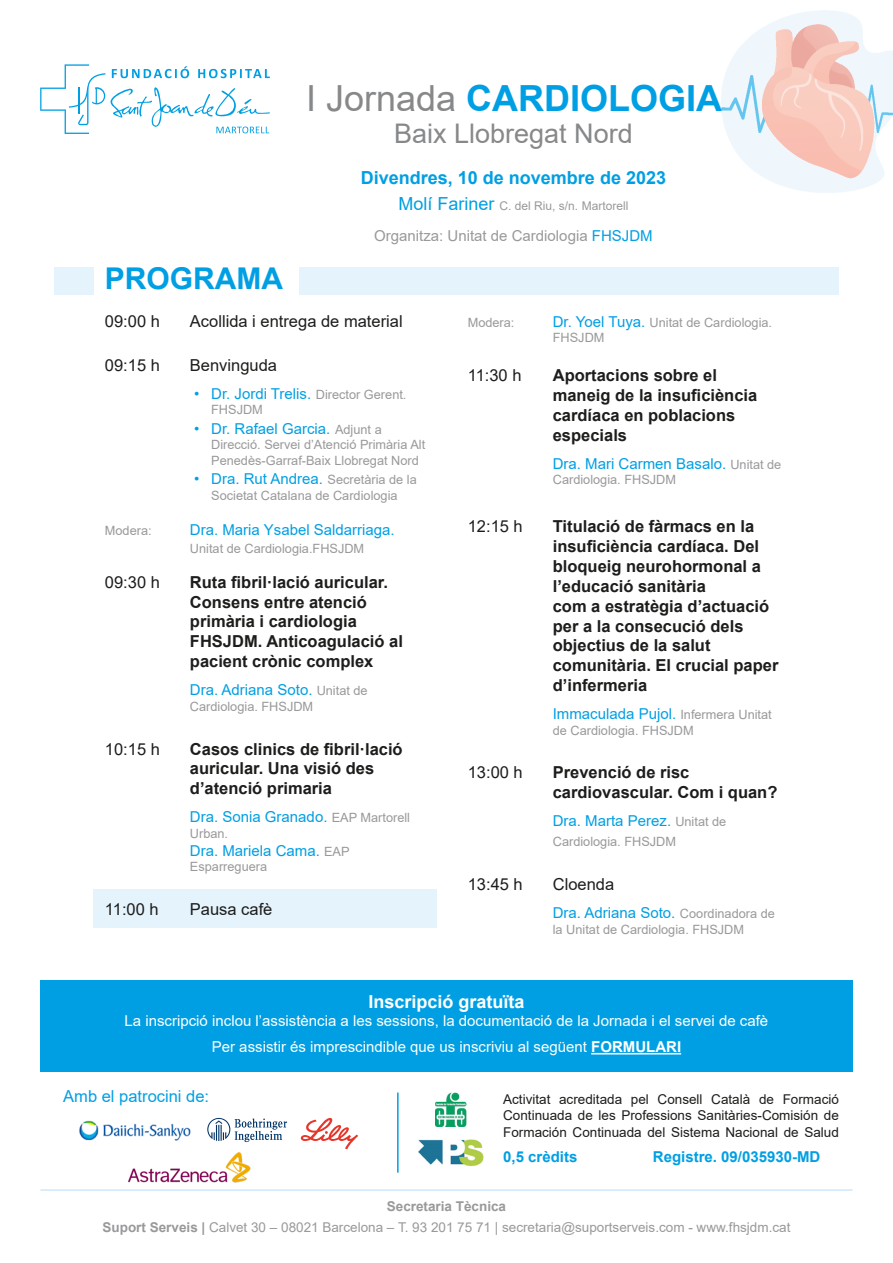
<style>
.page{position:relative;width:893px;height:1263px;background:#fff}
.page>*{position:absolute;margin:0;border:0;box-sizing:border-box;transform-origin:0 0}
.t1{font:700 36px "Arial";color:#009fe3}
.t2{font:700 30px "Arial";color:#009fe3}
.t3{font:27px "Arial";color:#86888a}
.t4{font:700 18px "Arial";color:#009fe3}
.t5{font:700 18px "Arial";color:#fff}
.t6{font:700 16.5px "Arial";color:#1d1d1b}
.t7{font:16.5px "Arial";color:#1d1d1b}
.t8{font:16.5px "Arial";color:#009fe3}
.t9{font:15px "Arial";color:#009fe3}
.t10{font:15px "Arial";color:#fff}
.t11{font:15px "Arial";color:#99989b}
.t12{font:700 15px "Arial";color:#009fe3}
.t13{font:13.5px/16.2px "Arial";color:#1d1d1b;text-align:justify}
.t14{font:13.5px "Arial";color:#99989b}
.t15{font:700 13.5px "Arial";color:#99989b}
.t16{font:12.75px/15.3px "Arial";color:#99989b}
.t17{font:12px "Arial";color:#99989b}
.s1{font-weight:400;color:#86888a}
.s2{font-size:18px;color:#009fe3}
.s3{color:#009fe3}
.s4{font-size:12.75px;color:#99989b}
.s5{font-size:15px;color:#009fe3}
.s6{font-weight:700}
</style>
<div class="page">
<img style="left:721px;top:10px;width:172px;height:183px">
<div style="left:94px;top:890px;width:343px;height:38px;background:#e5f3fd"></div>
<div style="left:40px;top:980px;width:812px;height:91px;background:#009fe3"></div>
<svg style="left:40px;top:64px;width:230px;height:70px"></svg>
<hr style="left:40px;top:1189px;width:812px;height:2px;background:#cce8fc">
<div style="left:299px;top:267px;width:540px;height:28px;background:#e5f3fd"></div>
<hr style="left:397px;top:1092px;width:2px;height:80px;background:#009fe3">
<div style="left:54px;top:267px;width:40px;height:28px;background:#e5f3fd"></div>
<hr style="left:591px;top:1053px;width:90px;height:1px;background:#fff">
<img style="left:79px;top:1120px;width:112px;height:21px">
<svg style="left:207px;top:1118px;width:80px;height:24px"></svg>
<svg style="left:301px;top:1118px;width:57px;height:31px"></svg>
<img style="left:435px;top:1092px;width:32px;height:35px">
<img style="left:419px;top:1139px;width:64px;height:27px">
<img style="left:129px;top:1152px;width:121px;height:31px">
<p class="t1" style="left:306px;top:73px;width:418px"><span class="s1">I Jornada</span> CARDIOLOGIA</p>
<p class="t3" style="left:394px;top:115px;width:240px">Baix Llobregat Nord</p>
<p class="t4" style="left:361px;top:165px;width:307px">Divendres, 10 de novembre de 2023</p>
<p class="t17" style="left:399px;top:198px;width:231px"><span class="s2">Molí Fariner</span> C. del Riu, s/n. Martorell</p>
<p class="t2" style="left:105px;top:258px;width:180px">PROGRAMA</p>
<p class="t11" style="left:374px;top:225px;width:280px">Organitza: Unitat de Cardiologia <span class="s3">FHSJDM</span></p>
<p class="t7" style="left:105px;top:309px;width:57px">09:00 h</p>
<p class="t7" style="left:190px;top:309px;width:214px">Acollida i entrega de material</p>
<p class="t7" style="left:105px;top:353px;width:57px">09:15 h</p>
<p class="t7" style="left:190px;top:353px;width:89px">Benvinguda</p>
<p class="t9" style="left:194px;top:383px;width:214px">• Dr. Jordi Trelis. <span class="s4">Director Gerent.</span></p>
<p class="t16" style="left:211px;top:402px;width:53px">FHSJDM</p>
<p class="t9" style="left:194px;top:418px;width:189px">• Dr. Rafael Garcia. <span class="s4">Adjunt a</span></p>
<p class="t16" style="left:211px;top:437px;width:215px">Direcció. Servei d’Atenció Primària Alt<br>Penedès-Garraf-Baix Llobregat Nord</p>
<p class="t9" style="left:194px;top:469px;width:224px">• Dra. Rut Andrea. <span class="s4">Secretària de la</span></p>
<p class="t16" style="left:211px;top:487px;width:188px">Societat Catalana de Cardiologia</p>
<p class="t16" style="left:105px;top:523px;width:48px">Modera:</p>
<p class="t9" style="left:190px;top:519px;width:206px">Dra. Maria Ysabel Saldarriaga.</p>
<p class="t16" style="left:190px;top:541px;width:176px">Unitat de Cardiologia.FHSJDM</p>
<p class="t7" style="left:105px;top:571px;width:57px">09:30 h</p>
<p class="t6" style="left:190px;top:570px;width:200px">Ruta fibril·lació auricular.</p>
<p class="t6" style="left:190px;top:590px;width:178px">Consens entre atenció</p>
<p class="t6" style="left:190px;top:610px;width:168px">primària i cardiologia</p>
<p class="t6" style="left:190px;top:630px;width:215px">FHSJDM. Anticoagulació al</p>
<p class="t6" style="left:190px;top:650px;width:185px">pacient crònic complex</p>
<p class="t9" style="left:190px;top:680px;width:179px">Dra. Adriana Soto. <span class="s4">Unitat de</span></p>
<p class="t16" style="left:190px;top:698px;width:125px">Cardiologia. FHSJDM</p>
<p class="t7" style="left:105px;top:737px;width:57px">10:15 h</p>
<p class="t6" style="left:190px;top:737px;width:214px">Casos clinics de fibril·lació</p>
<p class="t6" style="left:190px;top:757px;width:186px">auricular. Una visió des</p>
<p class="t6" style="left:190px;top:777px;width:144px">d’atenció primaria</p>
<p class="t9" style="left:190px;top:807px;width:222px">Dra. Sonia Granado. <span class="s4">EAP Martorell</span></p>
<p class="t16" style="left:190px;top:825px;width:40px">Urban.</p>
<p class="t9" style="left:190px;top:840px;width:161px">Dra. Mariela Cama. <span class="s4">EAP</span></p>
<p class="t16" style="left:190px;top:859px;width:79px">Esparreguera</p>
<p class="t7" style="left:105px;top:898px;width:55px">11:00 h</p>
<p class="t7" style="left:190px;top:898px;width:84px">Pausa cafè</p>
<p class="t16" style="left:468px;top:314px;width:48px">Modera:</p>
<p class="t16" style="left:553px;top:314px;width:221px"><span class="s5">Dr. Yoel Tuya.</span> Unitat de Cardiologia.</p>
<p class="t16" style="left:553px;top:330px;width:53px">FHSJDM</p>
<p class="t7" style="left:468px;top:364px;width:55px">11:30 h</p>
<p class="t6" style="left:553px;top:364px;width:166px">Aportacions sobre el</p>
<p class="t6" style="left:553px;top:384px;width:206px">maneig de la insuficiència</p>
<p class="t6" style="left:553px;top:403px;width:184px">cardíaca en poblacions</p>
<p class="t6" style="left:553px;top:423px;width:76px">especials</p>
<p class="t9" style="left:553px;top:453px;width:230px">Dra. Mari Carmen Basalo. <span class="s4">Unitat de</span></p>
<p class="t16" style="left:553px;top:472px;width:125px">Cardiologia. FHSJDM</p>
<p class="t7" style="left:468px;top:515px;width:57px">12:15 h</p>
<p class="t6" style="left:553px;top:515px;width:203px">Titulació de fàrmacs en la</p>
<p class="t6" style="left:553px;top:535px;width:208px">insuficiència cardíaca. Del</p>
<p class="t6" style="left:553px;top:555px;width:210px">bloqueig neurohormonal a</p>
<p class="t6" style="left:553px;top:574px;width:155px">l’educació sanitària</p>
<p class="t6" style="left:553px;top:594px;width:218px">com a estratègia d’actuació</p>
<p class="t6" style="left:553px;top:614px;width:192px">per a la consecució dels</p>
<p class="t6" style="left:553px;top:634px;width:159px">objectius de la salut</p>
<p class="t6" style="left:553px;top:654px;width:227px">comunitària. El crucial paper</p>
<p class="t6" style="left:553px;top:673px;width:96px">d’infermeria</p>
<p class="t9" style="left:553px;top:704px;width:220px">Immaculada Pujol. <span class="s4">Infermera Unitat</span></p>
<p class="t16" style="left:553px;top:722px;width:142px">de Cardiologia. FHSJDM</p>
<p class="t7" style="left:468px;top:761px;width:57px">13:00 h</p>
<p class="t6" style="left:553px;top:761px;width:138px">Prevenció de risc</p>
<p class="t6" style="left:553px;top:781px;width:226px">cardiovascular. Com i quan?</p>
<p class="t9" style="left:553px;top:811px;width:175px">Dra. Marta Perez. <span class="s4">Unitat de</span></p>
<p class="t16" style="left:553px;top:834px;width:125px">Cardiologia. FHSJDM</p>
<p class="t7" style="left:468px;top:873px;width:57px">13:45 h</p>
<p class="t7" style="left:553px;top:873px;width:63px">Cloenda</p>
<p class="t9" style="left:553px;top:903px;width:224px">Dra. Adriana Soto. <span class="s4">Coordinadora de</span></p>
<p class="t16" style="left:553px;top:921px;width:193px">la Unitat de Cardiologia. FHSJDM</p>
<p class="t5" style="left:368px;top:988px;width:158px">Inscripció gratuïta</p>
<p class="t10" style="left:125px;top:1010px;width:645px">La inscripció inclou l’assistència a les sessions, la documentació de la Jornada i el servei de cafè</p>
<p class="t10" style="left:212px;top:1036px;width:471px">Per assistir és imprescindible que us inscriviu al següent <span class="s6">FORMULARI</span></p>
<p class="t8" style="left:63px;top:1085px;width:147px">Amb el patrocini de:</p>
<p class="t13" style="left:503px;top:1091px;width:337px">Activitat acreditada pel Consell Català de Formació Continuada de les Professions Sanitàries-Comisión de Formación Continuada del Sistema Nacional de Salud</p>
<p class="t12" style="left:503px;top:1146px;width:76px">0,5 crèdits</p>
<p class="t12" style="left:653px;top:1146px;width:169px">Registre. 09/035930-MD</p>
<p class="t15" style="left:387px;top:1197px;width:121px">Secretaria Tècnica</p>
<p class="t14" style="left:103px;top:1218px;width:689px"><span class="s6">Suport Serveis |</span> Calvet 30 – 08021 Barcelona – T. 93 201 75 71 | secretaria@suportserveis.com - www.fhsjdm.cat</p>
</div>
